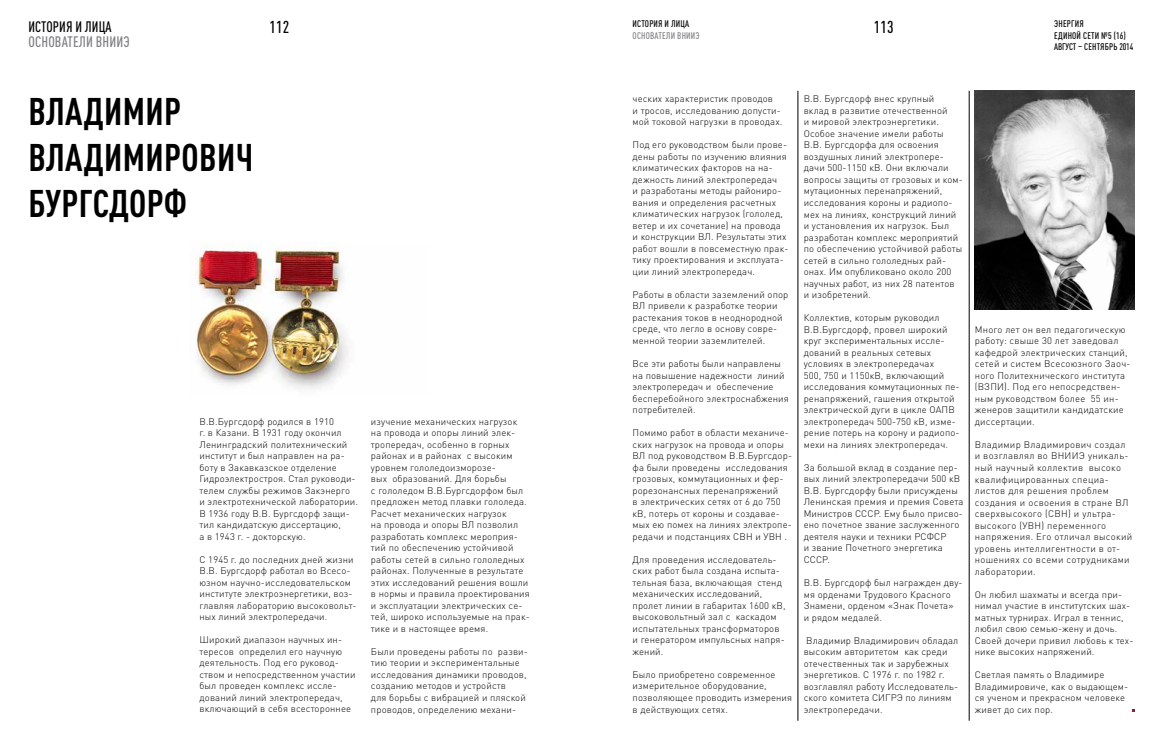
<style>
.page{position:relative;width:1163px;height:752px;background:#fff}
.page>*{position:absolute;margin:0;border:0;box-sizing:border-box;transform-origin:0 0}
.t1{font:700 condensed 38px/46px "DIN Pro";letter-spacing:.01em;color:#000}
.t2{font:500 condensed 17px "DIN Pro";letter-spacing:.01em;color:#000}
.t3{font:500 condensed 15px "DIN Pro";letter-spacing:.01em;color:#818084}
.t4{font:500 condensed 15px "DIN Pro";letter-spacing:.01em;color:#000;scale:.95 1}
.t5{font:300 9.5px/11.5px "DIN Pro";letter-spacing:.015em;color:#000}
.t6{font:500 condensed 9.5px/11.5px "DIN Pro";letter-spacing:.02em;color:#000}
.t7{font:500 condensed 9.5px "DIN Pro";letter-spacing:.02em;color:#818084}
</style>
<div class="page">
<hr style="left:797px;top:91px;width:1px;height:629px;background:#000">
<hr style="left:968px;top:91px;width:1px;height:629px;background:#000">
<img style="left:974px;top:91px;width:160px;height:218px">
<img style="left:191px;top:243px;width:157px;height:146px">
<h3 class="t4" style="left:28px;top:15px;width:89px">История и лица</h3>
<h3 class="t3" style="left:28px;top:30px;width:75px">Основатели ВНИИЭ</h3>
<h2 class="t2" style="left:269px;top:14px;width:21px">112</h2>
<h2 class="t2" style="left:873px;top:14px;width:21px">113</h2>
<p class="t6" style="left:1054px;top:17px;width:80px">энергия<br>единой сети №5 (16) август – сентябрь 2014</p>
<p class="t6" style="left:632px;top:17px;width:58px">История и лица</p>
<p class="t7" style="left:632px;top:28px;width:50px">Основатели ВНИИЭ</p>
<h1 class="t1" style="left:29px;top:85px;width:226px">Владимир<br>Владимирович<br>Бургсдорф</h1>
<p class="t5" style="left:632px;top:93px;width:151px">ческих характеристик проводов<br>и тросов, исследованию допусти&shy;мой токовой нагрузки в проводах.</p>
<p class="t5" style="left:632px;top:139px;width:157px">Под его руководством были прове&shy;дены работы по изучению влияния климатических факторов на на&shy;дежность линий электропередач<br>и разработаны методы райониро&shy;вания и определения расчетных климатических нагрузок (гололед, ветер и их сочетание) на провода и конструкции ВЛ. Результаты этих работ вошли в повсеместную прак&shy;тику проектирования и эксплуата&shy;ции линий электропередач.</p>
<p class="t5" style="left:632px;top:288px;width:157px">Работы в области заземлений опор<br>ВЛ привели к разработке теории растекания токов в неоднородной среде, что легло в основу совре&shy;менной теории заземлителей.</p>
<p class="t5" style="left:632px;top:357px;width:158px">Все эти работы были направлены на повышение надежности линий электропередач и обеспечение бесперебойного электроснабжения потребителей.</p>
<p class="t5" style="left:632px;top:426px;width:161px">Помимо работ в области механиче&shy;ских нагрузок на провода и опоры<br>ВЛ под руководством В.В.Бургсдор&shy;фа были проведены исследования грозовых, коммутационных и фер&shy;рорезонансных перенапряжений<br>в электрических сетях от 6 до 750 кВ, потерь от короны и создавае&shy;мых ею помех на линиях электропе&shy;редачи и подстанциях СВН и УВН .</p>
<p class="t5" style="left:632px;top:553px;width:154px">Для проведения исследователь&shy;ских работ была создана испыта&shy;тельная база, включающая стенд механических исследований, пролет линии в габаритах 1600 кВ, высоковольтный зал с каскадом испытательных трансформаторов и генератором импульсных напря&shy;жений.</p>
<p class="t5" style="left:632px;top:668px;width:161px">Было приобретено современное измерительное оборудование, позволяющее проводить измерения в действующих сетях.</p>
<p class="t5" style="left:199px;top:415px;width:160px">В.В.Бургсдорф родился в 1910<br>г. в Казани. В 1931 году окончил<br>Ленинградский политехнический институт и был направлен на ра&shy;боту в Закавказское отделение<br>Гидроэлектростроя. Стал руководи&shy;телем службы режимов Закэнерго<br>и электротехнической лаборатории.<br>В 1936 году В.В. Бургсдорф защи&shy;тил кандидатскую диссертацию,<br>а в 1943 г. - докторскую.</p>
<p class="t5" style="left:199px;top:553px;width:158px">С 1945 г. до последних дней жизни В.В. Бургсдорф работал во Всесо&shy;юзном научно-исследовательском институте электроэнергетики, воз&shy;главляя лабораторию высоковольт&shy;ных линий электропередачи.</p>
<p class="t5" style="left:199px;top:633px;width:157px">Широкий диапазон научных ин&shy;тересов определил его научную деятельность. Под его руковод&shy;ством и непосредственном участии был проведен комплекс иссле&shy;дований линий электропередач, включающий в себя всестороннее</p>
<p class="t5" style="left:371px;top:415px;width:160px">изучение механических нагрузок на провода и опоры линий элек&shy;тропередач, особенно в горных районах и в районах с высоким уровнем гололедоизморозе-<br>вых образований. Для борьбы<br>с гололедом В.В.Бургсдорфом был предложен метод плавки гололеда.<br>Расчет механических нагрузок<br>на провода и опоры ВЛ позволил разработать комплекс мероприя&shy;тий по обеспечению устойчивой работы сетей в сильно гололедных районах. Полученные в результате этих исследований решения вошли в нормы и правила проектирования и эксплуатации электрических се&shy;тей, широко используемые на прак&shy;тике и в настоящее время.</p>
<p class="t5" style="left:371px;top:645px;width:158px">Были проведены работы по разви&shy;тию теории и экспериментальные исследования динамики проводов, созданию методов и устройств<br>для борьбы с вибрацией и пляской проводов, определению механи-</p>
<p class="t5" style="left:803px;top:93px;width:161px">В.В. Бургсдорф внес крупный<br>вклад в развитие отечественной<br>и мировой электроэнергетики.<br>Особое значение имели работы<br>В.В. Бургсдорфа для освоения воздушных линий электропере&shy;дачи 500-1150 кВ. Они включали вопросы защиты от грозовых и ком&shy;мутационных перенапряжений, исследования короны и радиопо&shy;мех на линиях, конструкций линий и установления их нагрузок. Был разработан комплекс мероприятий по обеспечению устойчивой работы сетей в сильно гололедных рай&shy;онах. Им опубликовано около 200 научных работ, из них 28 патентов<br>и изобретений.</p>
<p class="t5" style="left:803px;top:312px;width:157px">Коллектив, которым руководил<br>В.В.Бургсдорф, провел широкий круг экспериментальных иссле&shy;дований в реальных сетевых условиях в электропередачах<br>500, 750 и 1150кВ, включающий исследования коммутационных пе&shy;ренапряжений, гашения открытой электрической дуги в цикле ОАПВ электропередач 500-750 кВ, изме&shy;рение потерь на корону и радиопо&shy;мехи на линиях электропередач.</p>
<p class="t5" style="left:803px;top:461px;width:161px">За большой вклад в создание пер&shy;вых линий электропередачи 500 кВ<br>В.В. Бургсдорфу были присуждены<br>Ленинская премия и премия Совета<br>Министров СССР. Ему было присво&shy;ено почетное звание заслуженного деятеля науки и техники РСФСР<br>и звание Почетного энергетика<br>СССР.</p>
<p class="t5" style="left:803px;top:576px;width:160px">В.В. Бургсдорф был награжден дву&shy;мя орденами Трудового Красного<br>Знамени, орденом «Знак Почета»<br>и рядом медалей.</p>
<p class="t5" style="left:803px;top:634px;width:156px">Владимир Владимирович обладал высоким авторитетом как среди отечественных так и зарубежных энергетиков. С 1976 г. по 1982 г. возглавлял работу Исследователь&shy;ского комитета СИГРЭ по линиям электропередачи.</p>
<p class="t5" style="left:974px;top:323px;width:157px">Много лет он вел педагогическую работу: свыше 30 лет заведовал кафедрой электрических станций, сетей и систем Всесоюзного Заоч&shy;ного Политехнического института (ВЗПИ). Под его непосредствен&shy;ным руководством более 55 ин&shy;женеров защитили кандидатские диссертации.</p>
<p class="t5" style="left:974px;top:438px;width:159px">Владимир Владимирович создал и возглавлял во ВНИИЭ уникаль&shy;ный научный коллектив высоко квалифицированных специа&shy;листов для решения проблем создания и освоения в стране ВЛ сверхвысокого (СВН) и ультра&shy;высокого (УВН) переменного напряжения. Его отличал высокий уровень интеллигентности в от&shy;ношениях со всеми сотрудниками лаборатории.</p>
<p class="t5" style="left:974px;top:588px;width:160px">Он любил шахматы и всегда при&shy;нимал участие в институтских шах&shy;матных турнирах. Играл в теннис, любил свою семью-жену и дочь.<br>Своей дочери привил любовь к тех&shy;нике высоких напряжений.</p>
<p class="t5" style="left:974px;top:668px;width:155px">Светлая память о Владимире<br>Владимировиче, как о выдающем&shy;ся ученом и прекрасном человеке живет до сих пор.</p>
</div>
